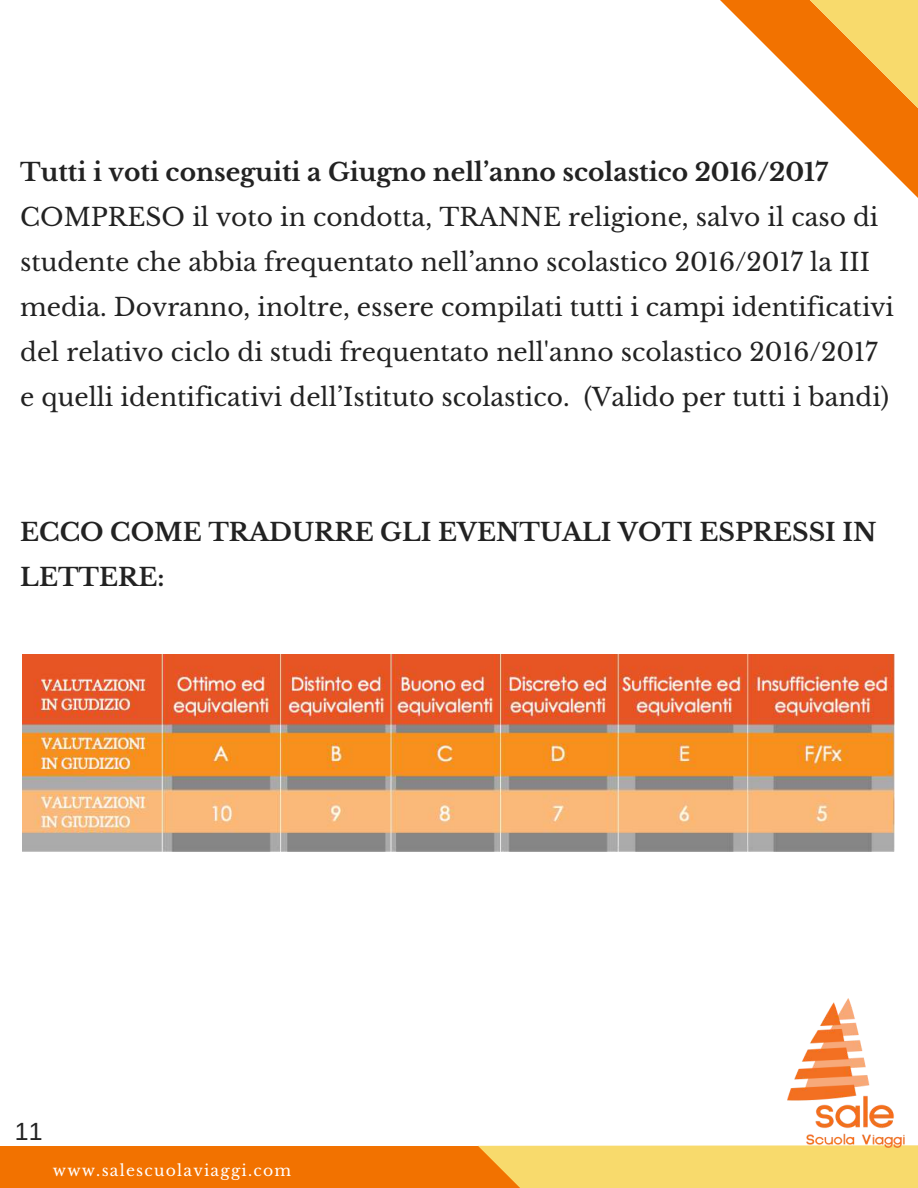
<style>
.page{position:relative;width:918px;height:1188px;background:#fff}
.page>*{position:absolute;margin:0;border:0;box-sizing:border-box;transform-origin:0 0}
.t1{font:24.9px/45px "Libre Baskerville";color:#222}
.t2{font:700 24.9px/45px "Libre Baskerville";color:#222}
.t3{font:24.9px "Arimo";color:#222}
.t4{font:15.6px "Libre Baskerville";letter-spacing:.08em;color:#fff}
</style>
<div class="page">
<div style="left:0;top:1146px;width:728px;height:42px;background:#f27200"></div>
<svg style="left:478px;top:768px;width:440px;height:420px"></svg>
<svg style="left:720px;top:0;width:198px;height:182px"></svg>
<img style="left:780px;top:996px;width:138px;height:153px">
<img style="left:22px;top:655px;width:872px;height:197px">
<p class="t2" style="left:20px;top:150px;width:809px">Tutti i voti conseguiti a Giugno nell’anno scolastico 2016/2017</p>
<p class="t1" style="left:20px;top:195px;width:875px">COMPRESO il voto in condotta, TRANNE religione, salvo il caso di studente che abbia frequentato nell’anno scolastico 2016/2017 la III media. Dovranno, inoltre, essere compilati tutti i campi identificativi del relativo ciclo di studi frequentato nell'anno scolastico 2016/2017 e quelli identificativi dell’Istituto scolastico. (Valido per tutti i bandi)</p>
<p class="t2" style="left:20px;top:510px;width:858px">ECCO COME TRADURRE GLI EVENTUALI VOTI ESPRESSI IN<br>LETTERE:</p>
<p class="t3" style="left:15px;top:1117px;width:29px">11</p>
<p class="t4" style="left:53px;top:1160px;width:240px">www.salescuolaviaggi.com</p>
</div>
